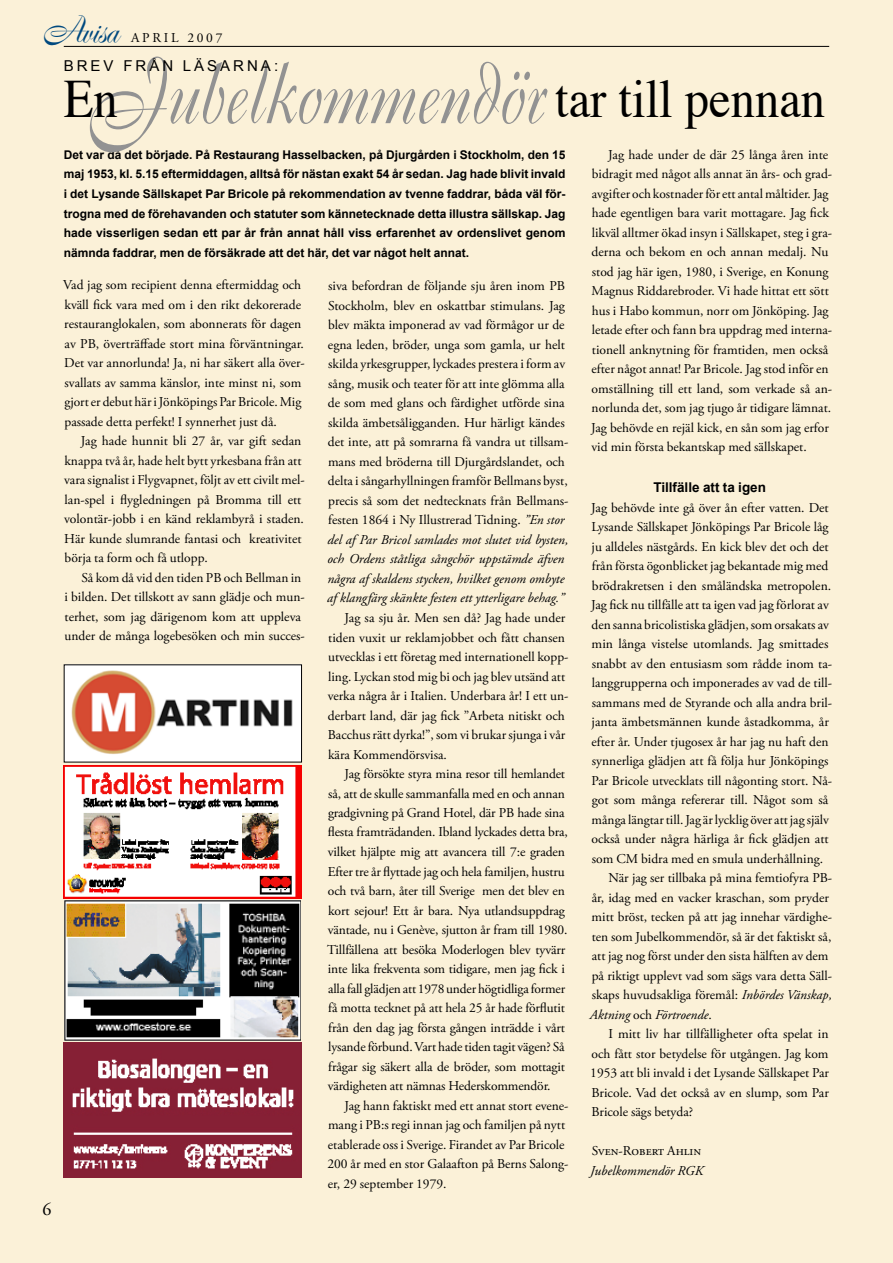
<style>
.page{position:relative;width:893px;height:1263px;background:#fbf1d8}
.page>*{position:absolute;margin:0;border:0;box-sizing:border-box;transform-origin:0 0}
.t1{font:91.5px "Boulevard";color:#929292;scale:.75 1}
.t2{font:54px "Times";color:#000;scale:.9 1}
.t3{font:42.9px "Edwardian Script ITC";color:#00497f;scale:.86 1}
.t4{font:18px "Adobe Garamond Pro";color:#000}
.t5{font:15px "Arial";letter-spacing:.2em;color:#000}
.t6{font:13.5px/19.5px "Adobe Garamond Pro";letter-spacing:-.02em;color:#000}
.t7{font:italic 13.5px "Adobe Garamond Pro";color:#000}
.t8{font:700 13.5px "Arial";color:#000}
.t9{font:13.5px "Adobe Garamond Pro";color:#000}
.t10{font:13.5px "Adobe Garamond Pro";letter-spacing:.2em;color:#000}
.t11{font:700 12px/19.5px "Arial";color:#000;text-align:justify}
.s1{font-family:"Boulevard";font-size:36.75px}
.s2{font-style:italic}
.s3{font-style:normal}
</style>
<div class="page">
<hr style="left:64px;top:46px;width:765px;height:1px;background:#000">
<img style="left:64px;top:1042px;width:238px;height:136px">
<img style="left:64px;top:766px;width:237px;height:132px">
<div style="left:64px;top:665px;width:238px;height:97px;background:#fff"></div>
<img style="left:71px;top:670px;width:222px;height:84px">
<img style="left:65px;top:901px;width:236px;height:139px">
<h3 class="t3" style="left:42px;top:5px;width:90px"><span class="s1">A</span>visa</h3>
<p class="t10" style="left:131px;top:29px;width:93px">APRIL 2007</p>
<h3 class="t4" style="left:43px;top:1199px;width:10px">6</h3>
<h1 class="t1" style="left:87px;top:33px;width:610px">Jubelkommendör</h1>
<p class="t5" style="left:64px;top:56px;width:216px">BREV F RÅN L ÄSA RNA:</p>
<h2 class="t2" style="left:64px;top:48px;width:61px">En</h2>
<h2 class="t2" style="left:555px;top:48px;width:301px">tar till pennan</h2>
<p class="t6" style="left:591px;top:145px;width:242px;text-indent:17px">Jag hade under de där 25 långa åren inte bidragit med något alls annat än års- och grad&shy;avgifter och kostnader för ett antal måltider. Jag hade egentligen bara varit mottagare. Jag fick likväl alltmer ökad insyn i Sällskapet, steg i gra&shy;derna och bekom en och annan medalj. Nu stod jag här igen, 1980, i Sverige, en Konung Magnus Riddarebroder. Vi hade hittat ett sött hus i Habo kommun, norr om Jönköping. Jag letade efter och fann bra uppdrag med interna&shy;tionell anknytning för framtiden, men också efter något annat! Par Bricole. Jag stod inför en omställning till ett land, som verkade så an&shy;norlunda det, som jag tjugo år tidigare lämnat.<br>Jag behövde en rejäl kick, en sån som jag erfor vid min första bekantskap med sällskapet.</p>
<p class="t8" style="left:653px;top:479px;width:114px">Tillfälle att ta igen</p>
<p class="t6" style="left:591px;top:498px;width:239px">Jag behövde inte gå över ån efter vatten. Det</p>
<p class="t6" style="left:591px;top:518px;width:239px">Lysande Sällskapet Jönköpings Par Bricole låg</p>
<p class="t6" style="left:592px;top:537px;width:239px">ju alldeles nästgårds. En kick blev det och det</p>
<p class="t6" style="left:592px;top:557px;width:238px">från första ögonblicket jag bekantade mig med</p>
<p class="t6" style="left:592px;top:576px;width:241px">brödrakretsen i den småländska metropolen.</p>
<p class="t6" style="left:591px;top:596px;width:239px">Jag fick nu tillfälle att ta igen vad jag förlorat av</p>
<p class="t6" style="left:592px;top:615px;width:239px">den sanna bricolistiska glädjen, som orsakats av</p>
<p class="t6" style="left:592px;top:635px;width:238px">min långa vistelse utomlands. Jag smittades</p>
<p class="t6" style="left:592px;top:654px;width:242px">snabbt av den entusiasm som rådde inom ta-</p>
<p class="t6" style="left:592px;top:674px;width:242px">langgrupperna och imponerades av vad de till-</p>
<p class="t6" style="left:592px;top:693px;width:242px">sammans med de Styrande och alla andra bril-</p>
<p class="t6" style="left:592px;top:713px;width:239px">janta ämbetsmännen kunde åstadkomma, år</p>
<p class="t6" style="left:592px;top:732px;width:239px">efter år. Under tjugosex år har jag nu haft den</p>
<p class="t6" style="left:592px;top:752px;width:238px">synnerliga glädjen att få följa hur Jönköpings</p>
<p class="t6" style="left:591px;top:771px;width:242px">Par Bricole utvecklats till någonting stort. Nå-</p>
<p class="t6" style="left:592px;top:791px;width:238px">got som många refererar till. Något som så</p>
<p class="t6" style="left:592px;top:810px;width:239px">många längtar till. Jag är lycklig över att jag själv</p>
<p class="t6" style="left:592px;top:830px;width:239px">också under några härliga år fick glädjen att</p>
<p class="t6" style="left:592px;top:849px;width:233px">som CM bidra med en smula underhållning.</p>
<p class="t6" style="left:609px;top:869px;width:225px">När jag ser tillbaka på mina femtiofyra PB-</p>
<p class="t6" style="left:592px;top:888px;width:239px">år, idag med en vacker kraschan, som pryder</p>
<p class="t6" style="left:592px;top:908px;width:242px">mitt bröst, tecken på att jag innehar värdighe-</p>
<p class="t6" style="left:592px;top:927px;width:241px">ten som Jubelkommendör, så är det faktiskt så,</p>
<p class="t6" style="left:592px;top:947px;width:238px">att jag nog först under den sista hälften av dem</p>
<p class="t6" style="left:592px;top:966px;width:242px">på riktigt upplevt vad som sägs vara detta Säll-</p>
<p class="t6" style="left:592px;top:986px;width:242px">skaps huvudsakliga föremål: <span class="s2">Inbördes Vänskap,</span></p>
<p class="t7" style="left:590px;top:1006px;width:124px">Aktning <span class="s3">och</span> Förtroende<span class="s3">.</span></p>
<p class="t6" style="left:608px;top:1025px;width:222px">I mitt liv har tillfälligheter ofta spelat in</p>
<p class="t6" style="left:592px;top:1044px;width:238px">och fått stor betydelse för utgången. Jag kom</p>
<p class="t6" style="left:590px;top:1064px;width:240px">1953 att bli invald i det Lysande Sällskapet Par</p>
<p class="t6" style="left:591px;top:1083px;width:239px">Bricole. Vad det också av en slump, som Par</p>
<p class="t6" style="left:591px;top:1103px;width:103px">Bricole sägs betyda?</p>
<p class="t9" style="left:592px;top:1143px;width:111px">Sven-Robert Ahlin</p>
<p class="t7" style="left:590px;top:1162px;width:114px">Jubelkommendör RGK</p>
<p class="t11" style="left:64px;top:145px;width:503px">Det var då det började. På Restaurang Hasselbacken, på Djurgården i Stockholm, den 15 maj 1953, kl. 5.15 eftermiddagen, alltså för nästan exakt 54 år sedan. Jag hade blivit invald i det Lysande Sällskapet Par Bricole på rekommendation av tvenne faddrar, båda väl för&shy;trogna med de förehavanden och statuter som kännetecknade detta illustra sällskap. Jag hade visserligen sedan ett par år från annat håll viss erfarenhet av ordenslivet genom nämnda faddrar, men de försäkrade att det här, det var något helt annat.</p>
<p class="t6" style="left:63px;top:275px;width:243px">Vad jag som recipient denna eftermiddag och kväll fick vara med om i den rikt dekorerade restauranglokalen, som abonnerats för dagen av PB, överträffade stort mina förväntningar.<br>Det var annorlunda! Ja, ni har säkert alla över&shy;svallats av samma känslor, inte minst ni, som gjort er debut här i Jönköpings Par Bricole. Mig passade detta perfekt! I synnerhet just då.</p>
<p class="t6" style="left:64px;top:431px;width:242px;text-indent:17px">Jag hade hunnit bli 27 år, var gift sedan knappa två år, hade helt bytt yrkesbana från att vara signalist i Flygvapnet, följt av ett civilt mel&shy;lan-spel i flygledningen på Bromma till ett volontär-jobb i en känd reklambyrå i staden.<br>Här kunde slumrande fantasi och kreativitet börja ta form och få utlopp.</p>
<p class="t6" style="left:64px;top:568px;width:242px;text-indent:17px">Så kom då vid den tiden PB och Bellman in i bilden. Det tillskott av sann glädje och mun&shy;terhet, som jag därigenom kom att uppleva under de många logebesöken och min succes-</p>
<p class="t6" style="left:327px;top:277px;width:243px">siva befordran de följande sju åren inom PB Stockholm, blev en oskattbar stimulans. Jag blev mäkta imponerad av vad förmågor ur de egna leden, bröder, unga som gamla, ur helt skilda yrkesgrupper, lyckades prestera i form av sång, musik och teater för att inte glömma alla de som med glans och färdighet utförde sina skilda ämbetsåligganden. Hur härligt kändes det inte, att på somrarna få vandra ut tillsam&shy;mans med bröderna till Djurgårdslandet, och delta i sångarhyllningen framför Bellmans byst, precis så som det nedtecknats från Bellmans&shy;festen 1864 i Ny Illustrerad Tidning. <span class="s2">”En stor del af Par Bricol samlades mot slutet vid bysten, och Ordens ståtliga sångchör uppstämde äfven några af skaldens stycken, hvilket genom ombyte af klangfärg skänkte festen ett ytterligare behag.”</span></p>
<p class="t6" style="left:328px;top:608px;width:242px;text-indent:17px">Jag sa sju år. Men sen då? Jag hade under tiden vuxit ur reklamjobbet och fått chansen utvecklas i ett företag med internationell kopp&shy;ling. Lyckan stod mig bi och jag blev utsänd att verka några år i Italien. Underbara år! I ett un&shy;derbart land, där jag fick ”Arbeta nitiskt och Bacchus rätt dyrka!”, som vi brukar sjunga i vår kära Kommendörsvisa.</p>
<p class="t6" style="left:327px;top:764px;width:242px;text-indent:17px">Jag försökte styra mina resor till hemlandet så, att de skulle sammanfalla med en och annan gradgivning på Grand Hotel, där PB hade sina flesta framträdanden. Ibland lyckades detta bra, vilket hjälpte mig att avancera till 7:e graden Efter tre år flyttade jag och hela familjen, hustru och två barn, åter till Sverige men det blev en kort sejour! Ett år bara. Nya utlandsuppdrag väntade, nu i Genève, sjutton år fram till 1980.<br>Tillfällena att besöka Moderlogen blev tyvärr inte lika frekventa som tidigare, men jag fick i alla fall glädjen att 1978 under högtidliga former få motta tecknet på att hela 25 år hade förflutit från den dag jag första gången inträdde i vårt lysande förbund. Vart hade tiden tagit vägen? Så frågar sig säkert alla de bröder, som mottagit värdigheten att nämnas Hederskommendör.</p>
<p class="t6" style="left:327px;top:1096px;width:243px;text-indent:17px">Jag hann faktiskt med ett annat stort evene&shy;mang i PB:s regi innan jag och familjen på nytt etablerade oss i Sverige. Firandet av Par Bricole 200 år med en stor Galaafton på Berns Salong&shy;er, 29 september 1979.</p>
</div>
